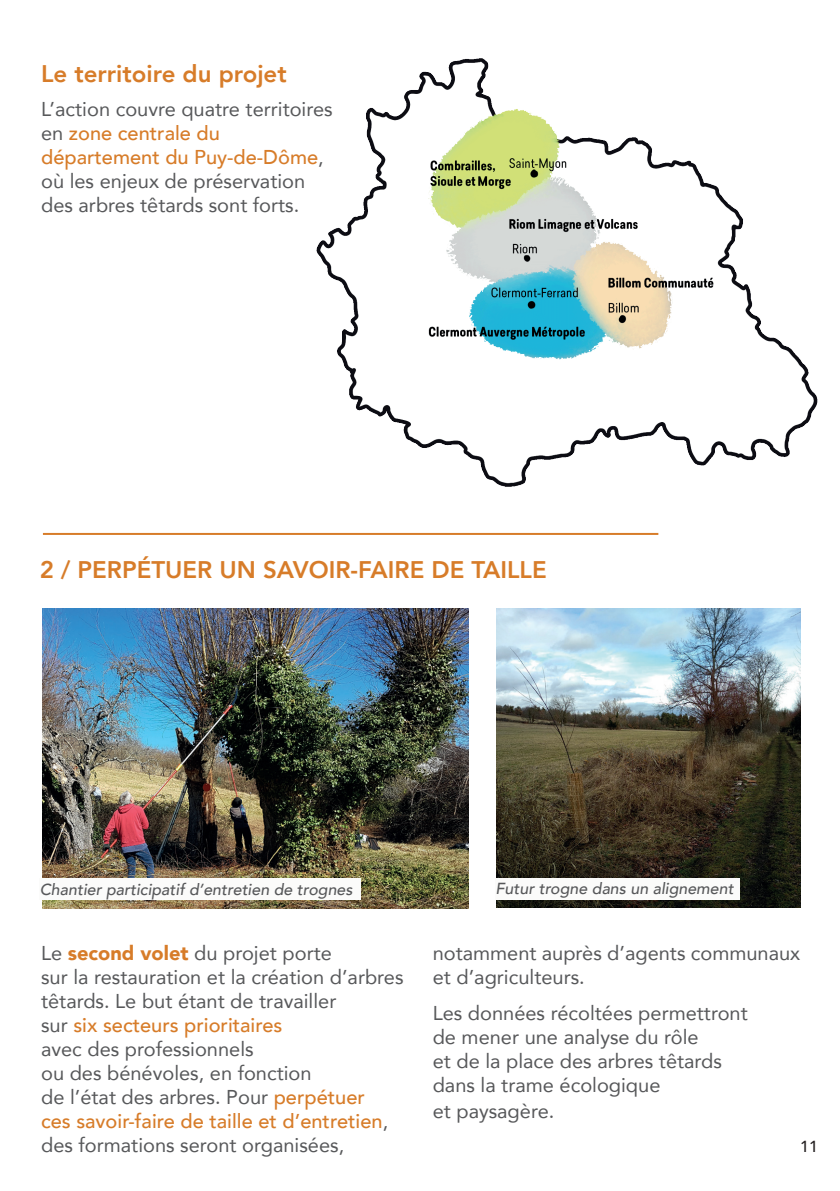
<style>
.page{position:relative;width:840px;height:1191px;background:#fff}
.page>*{position:absolute;margin:0;border:0;box-sizing:border-box;transform-origin:0 0}
.t1{font:800 24px "Avenir";color:#d77c29}
.t2{font:20px/24px "Avenir";color:#57585a}
.t3{font:italic 500 16px "Avenir";color:#57585a}
.t4{font:500 16px "Avenir";color:#231f20}
.s1{font-weight:500;color:#d77c29}
.s2{font-weight:900;color:#d77c29}
</style>
<div class="page">
<img style="left:316px;top:58px;width:502px;height:429px">
<img style="left:43px;top:609px;width:425px;height:299px">
<img style="left:496px;top:609px;width:303px;height:298px">
<div style="left:40px;top:878px;width:321px;height:21px;background:#fbfbfa"></div>
<div style="left:495px;top:878px;width:244px;height:21px;background:#fbfbfa"></div>
<hr style="left:43px;top:533px;width:615px;height:2px;background:#d77c29">
<p class="t1" style="left:41px;top:55px;width:247px">Le territoire du projet</p>
<p class="t2" style="left:41px;top:97px;width:293px">L’action couvre quatre territoires en <span class="s1">zone centrale du département du Puy-de-Dôme</span>, où les enjeux de préservation des arbres têtards sont forts.</p>
<p class="t1" style="left:40px;top:551px;width:508px">2 / PERPÉTUER UN SAVOIR-FAIRE DE TAILLE</p>
<p class="t3" style="left:40px;top:879px;width:314px">Chantier participatif d’entretien de trognes</p>
<p class="t3" style="left:495px;top:879px;width:239px">Futur trogne dans un alignement</p>
<p class="t2" style="left:41px;top:940px;width:364px">Le <span class="s2">second volet</span> du projet porte<br>sur la restauration et la création d’arbres têtards. Le but étant de travailler<br>sur <span class="s1">six secteurs prioritaires<br></span>avec des professionnels<br>ou des bénévoles, en fonction<br>de l’état des arbres. Pour <span class="s1">perpétuer<br>ces savoir-faire de taille et d’entretien</span>, des formations seront organisées,</p>
<p class="t2" style="left:432px;top:940px;width:369px">notamment auprès d’agents communaux et d’agriculteurs.</p>
<p class="t2" style="left:432px;top:1000px;width:316px">Les données récoltées permettront de mener une analyse du rôle<br>et de la place des arbres têtards dans la trame écologique</p>
<p class="t2" style="left:432px;top:1098px;width:123px">et paysagère.</p>
<p class="t4" style="left:799px;top:1132px;width:19px">11</p>
</div>
